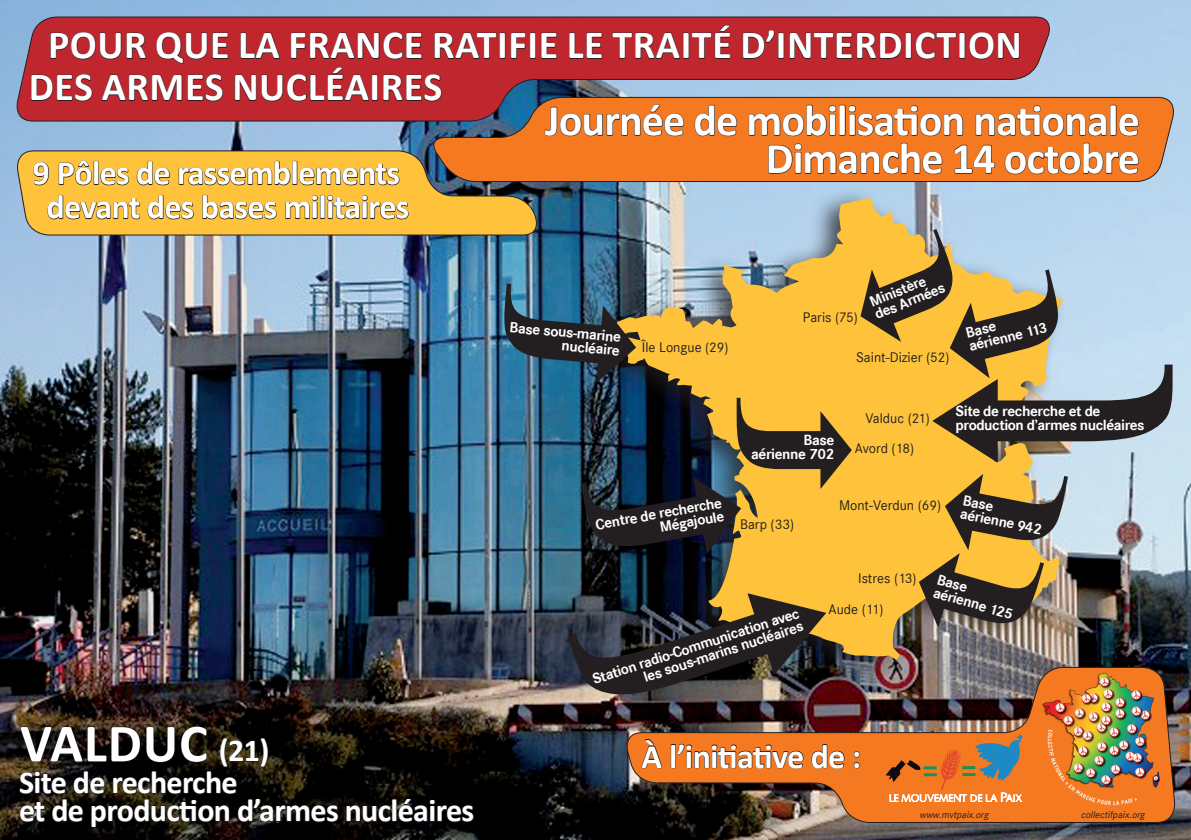
<style>
.page{position:relative;width:1191px;height:840px;background:#fff}
.page>*{position:absolute;margin:0;border:0;box-sizing:border-box;transform-origin:0 0}
.t1{font:700 54px "Calibri";letter-spacing:.02em;color:#fff}
.t2{font:700 44px/38px "Calibri";letter-spacing:-.02em;color:#fff;text-align:right}
.t3{font:700 40px/42px "Calibri";letter-spacing:.015em;color:#fff}
.t4{font:700 34px/34px "Calibri";letter-spacing:-.02em;color:#fff;text-align:center}
.t5{font:700 32px/28px "Calibri";letter-spacing:-.02em;color:#fff}
.t6{font:700 15.2px/13.6px "Corporate S";letter-spacing:-.03em;color:#fff}
.t7{font:14.4px "Corporate S";color:#231f20}
.t8{font:italic 10px "Corporate S";color:#231f20}
.s1{font-size:32px}
</style>
<div class="page">
<img style="left:0;top:0;width:1191px;height:839px">
<div style="left:584px;top:183px;width:481px;height:497px;background:#231f20;opacity:.75"></div>
<img style="left:616px;top:197px;width:447px;height:462px">
<img style="left:622px;top:666px;width:554px;height:156px">
<svg style="left:14px;top:150px;width:528px;height:85px;background:#e2b243"></svg>
<svg style="left:1139px;top:97px;width:38px;height:85px;background:#da905c"></svg>
<svg style="left:13px;top:17px;width:1042px;height:104px;background:#ad3a46"></svg>
<svg style="left:504px;top:283px;width:132px;height:100px;background:#2e4c5d"></svg>
<svg style="left:919px;top:473px;width:149px;height:154px;background:#977d46"></svg>
<svg style="left:860px;top:229px;width:312px;height:233px;background:#ada27b"></svg>
<svg style="left:581px;top:397px;width:271px;height:156px;background:#675a34"></svg>
<img style="left:567px;top:593px;width:259px;height:102px">
<img style="left:1038px;top:670px;width:123px;height:137px">
<svg style="left:641px;top:738px;width:22px;height:30px"></svg>
<svg style="left:670px;top:742px;width:134px;height:30px;background:#cc6720"></svg>
<svg style="left:811px;top:743px;width:34px;height:30px"></svg>
<svg style="left:853px;top:750px;width:7px;height:18px"></svg>
<svg style="left:47px;top:194px;width:94px;height:29px;background:#d6a435"></svg>
<svg style="left:147px;top:194px;width:48px;height:26px"></svg>
<svg style="left:202px;top:194px;width:75px;height:26px;background:#ce9e34"></svg>
<svg style="left:285px;top:194px;width:124px;height:26px;background:#cd9e34"></svg>
<svg style="left:30px;top:24px;width:1109px;height:162px;background:#ba6048"></svg>
<svg style="left:885px;top:733px;width:137px;height:68px;background:#cf7d41"></svg>
<svg style="left:19px;top:720px;width:320px;height:108px;background:#18130d"></svg>
<svg style="left:345px;top:795px;width:129px;height:27px;background:#0d0b0a"></svg>
<h3 class="t3" style="left:29px;top:24px;width:994px;text-indent:19px">Pour que la France ratifie le traité d’interdiction des armes nucléaires</h3>
<h3 class="t4" style="left:33px;top:156px;width:378px">9 pôles de rassemblements devant des bases militaires</h3>
<h1 class="t1" style="left:20px;top:704px;width:251px">Valduc <span class="s1">(21)</span></h1>
<h3 class="t5" style="left:19px;top:767px;width:457px">Site de recherche<br>et de production d’armes nucléaires</h3>
<h2 class="t2" style="left:545px;top:101px;width:596px">Journée de mobilisation nationale<br>Dimanche 14 octobre</h2>
<p class="t6" style="left:510px;top:320px;width:113px;text-align:right;rotate:5deg">Base sous-marine nucléaire</p>
<p class="t7" style="left:642px;top:339px;width:88px">Île Longue (29)</p>
<p class="t6" style="left:868px;top:296px;width:76px;rotate:-22deg">Ministère des Armées</p>
<p class="t7" style="left:803px;top:309px;width:56px">Paris (75)</p>
<p class="t7" style="left:856px;top:348px;width:95px">Saint-Dizier (52)</p>
<p class="t6" style="left:964px;top:326px;width:82px;rotate:-14deg">Base aérienne 113</p>
<p class="t6" style="left:594px;top:518px;width:129px;text-align:right;rotate:-10deg">Centre de recherche<br>Mégajoule</p>
<p class="t6" style="left:751px;top:433px;width:85px;text-align:right">Base aérienne 702</p>
<p class="t7" style="left:865px;top:410px;width:66px">Valduc (21)</p>
<p class="t7" style="left:854px;top:439px;width:61px">Avord (18)</p>
<p class="t7" style="left:740px;top:515px;width:55px">Barp (33)</p>
<p class="t7" style="left:839px;top:496px;width:104px">Mont-Verdun (69)</p>
<p class="t6" style="left:955px;top:404px;width:191px">Site de recherche et de production d’armes nucléaires</p>
<p class="t6" style="left:964px;top:493px;width:84px;rotate:11deg">Base aérienne 942</p>
<p class="t6" style="left:591px;top:673px;width:218px;text-align:right;rotate:-18deg">Station radio-Communication avec les sous-marins nucléaires</p>
<p class="t7" style="left:858px;top:569px;width:60px">Istres (13)</p>
<p class="t7" style="left:828px;top:601px;width:56px">Aude (11)</p>
<p class="t6" style="left:939px;top:572px;width:84px;rotate:16deg">Base aérienne 125</p>
<h3 class="t4" style="left:641px;top:738px;width:221px">à l’initiative de :</h3>
<p class="t8" style="left:919px;top:808px;width:73px">www.mvtpaix.org</p>
<p class="t8" style="left:1080px;top:808px;width:67px">collectifpaix.org</p>
</div>
